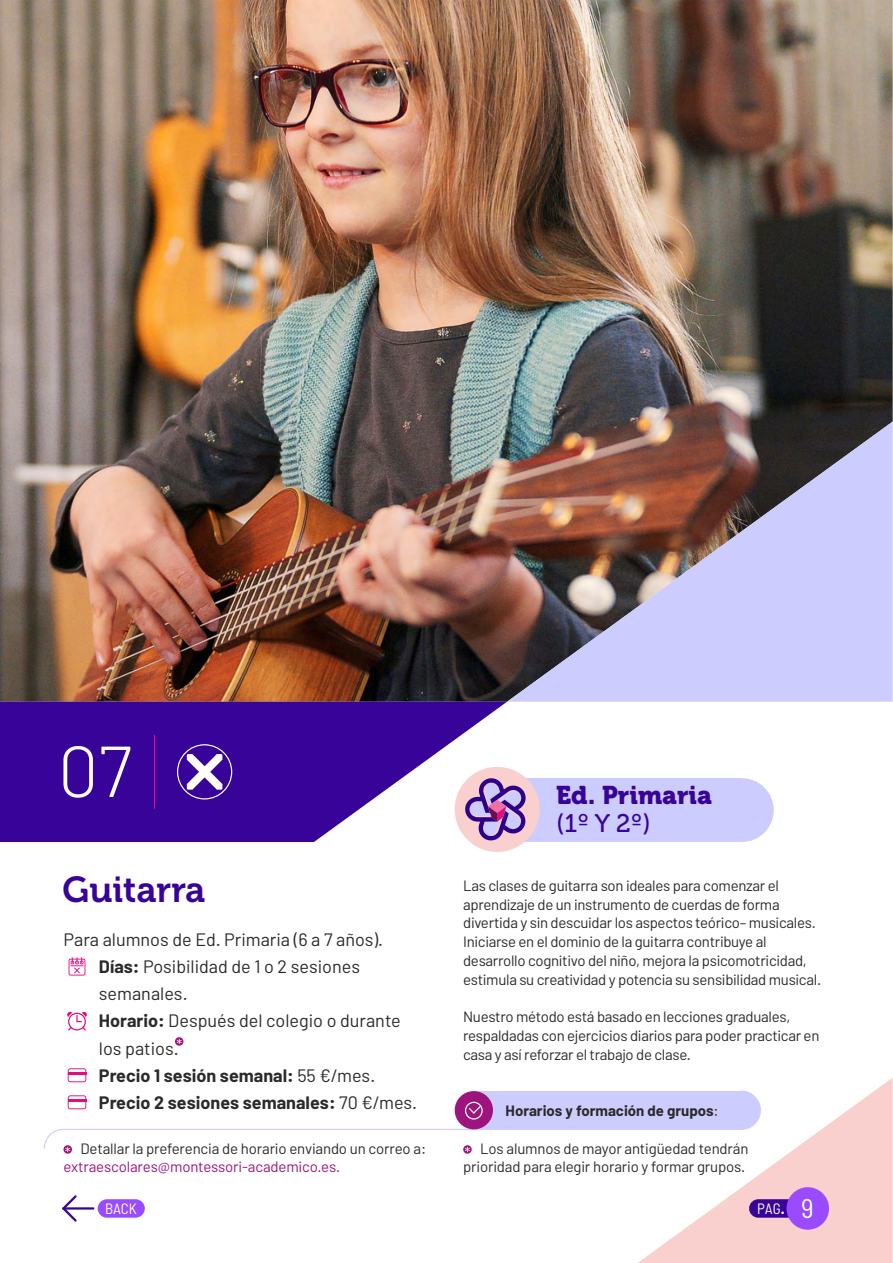
<style>
.page{position:relative;width:893px;height:1263px;background:#fff}
.page>*{position:absolute;margin:0;border:0;box-sizing:border-box;transform-origin:0 0}
.t1{font:300 72px "Barlow";color:#fefefe}
.t2{font:36px "Museo 700";color:#380399}
.t3{font:25.35px "Museo 900";color:#380399}
.t4{font:25.35px "Museo 500";color:#380399}
.t5{font:18px/27px "Barlow";color:#2b2a29}
.t6{font:15px/18.8px "Barlow";letter-spacing:-.02em;color:#2b2a29}
.t7{font:15px "Barlow";letter-spacing:-.01em;color:#9e147e}
.t8{font:700 15px "Barlow";color:#2b2a29}
.t9{font:semi-condensed 15px "Barlow";color:#fefefe}
.s1{font-weight:700}
.s2{font-weight:400}
.s3{font-size:27px}
</style>
<div class="page">
<svg style="left:638px;top:1078px;width:255px;height:185px;fill:#f9d0ce"></svg>
<img style="left:0;top:0;width:893px;height:702px">
<svg style="left:0;top:702px;width:507px;height:140px;fill:#380399"></svg>
<img style="left:507px;top:421px;width:386px;height:281px">
<svg style="left:749px;top:1199px;width:39px;height:19px"></svg>
<div style="left:786px;top:1187px;width:43px;height:43px;background:#9b4bff;border-radius:50%"></div>
<hr style="left:62px;top:1207px;width:32px;height:2px;background:#380399">
<svg style="left:62px;top:1195px;width:15px;height:27px"></svg>
<div style="left:98px;top:1199px;width:47px;height:19px;background:#9b4bff;border-radius:9px"></div>
<div style="left:507px;top:778px;width:235px;height:64px;background:#ccf"></div>
<div style="left:455px;top:767px;width:85px;height:85px;background:#f9d0ce;border-radius:50%"></div>
<svg style="left:465px;top:778px;width:61px;height:63px"></svg>
<div style="left:710px;top:778px;width:64px;height:64px;background:#ccf;border-radius:50%"></div>
<hr style="left:154px;top:735px;width:1px;height:74px;background:#e60a80">
<svg style="left:177px;top:744px;width:55px;height:55px"></svg>
<div style="left:199px;top:766px;width:11px;height:11px;background:#fefefe;border-radius:5px"></div>
<svg style="left:69px;top:957px;width:16px;height:18px"></svg>
<svg style="left:67px;top:1012px;width:20px;height:18px"></svg>
<svg style="left:68px;top:1068px;width:18px;height:14px"></svg>
<hr style="left:68px;top:1072px;width:18px;height:3px;background:#e60a80">
<svg style="left:68px;top:1095px;width:18px;height:14px"></svg>
<hr style="left:68px;top:1099px;width:18px;height:3px;background:#e60a80">
<div style="left:474px;top:1091px;width:267px;height:38px;background:#ccf"></div>
<hr style="left:63px;top:1129px;width:678px;height:1px;background:#ccf">
<svg style="left:463px;top:1145px;width:9px;height:9px"></svg>
<svg style="left:465px;top:1147px;width:5px;height:5px"></svg>
<svg style="left:63px;top:1145px;width:9px;height:9px"></svg>
<div style="left:455px;top:1091px;width:38px;height:38px;background:#9e147e;border-radius:50%"></div>
<div style="left:465px;top:1102px;width:18px;height:17px;border:1px solid #fefefe;border-radius:50%"></div>
<svg style="left:468px;top:1105px;width:14px;height:10px"></svg>
<svg style="left:740px;top:1090px;width:21px;height:40px"></svg>
<svg style="left:44px;top:1129px;width:26px;height:23px"></svg>
<svg style="left:175px;top:1037px;width:8px;height:9px"></svg>
<svg style="left:177px;top:1039px;width:5px;height:5px"></svg>
<h1 class="t1" style="left:58px;top:725px;width:76px">07</h1>
<h2 class="t2" style="left:62px;top:874px;width:145px">Guitarra</h2>
<p class="t5" style="left:99px;top:926px;width:320px;text-indent:-35px">Para alumnos de Ed. Primaria (6 a 7 años).<br><span class="s1">Días:</span> Posibilidad de 1 o 2 sesiones semanales.<br><span class="s1">Horario:</span> Después del colegio o durante los patios.<br><span class="s1">Precio 1 sesión semanal:</span> 55 €/mes.<br><span class="s1">Precio 2 sesiones semanales:</span> 70 €/mes.</p>
<p class="t6" style="left:80px;top:1138px;width:347px">Detallar la preferencia de horario enviando un correo a:</p>
<p class="t7" style="left:63px;top:1157px;width:278px">extraescolares@montessori-academico.es.</p>
<p class="t9" style="left:105px;top:1199px;width:33px">BACK</p>
<h3 class="t3" style="left:556px;top:785px;width:157px">Ed. Primaria</h3>
<h3 class="t4" style="left:556px;top:813px;width:96px">(1º Y 2º)</h3>
<p class="t6" style="left:463px;top:875px;width:359px">Las clases de guitarra son ideales para comenzar el aprendizaje de un instrumento de cuerdas de forma divertida y sin descuidar los aspectos teórico– musicales.<br>Iniciarse en el dominio de la guitarra contribuye al desarrollo cognitivo del niño, mejora la psicomotricidad, estimula su creatividad y potencia su sensibilidad musical.</p>
<p class="t6" style="left:463px;top:1007px;width:358px">Nuestro método está basado en lecciones graduales, respaldadas con ejercicios diarios para poder practicar en casa y así reforzar el trabajo de clase.</p>
<p class="t8" style="left:506px;top:1101px;width:215px">Horarios y formación de grupos<span class="s2">:</span></p>
<p class="t6" style="left:463px;top:1138px;width:287px;text-align:right">Los alumnos de mayor antigüedad tendrán prioridad para elegir horario y formar grupos.</p>
<p class="t9" style="left:757px;top:1199px;width:58px">PAG<span class="s1">.</span> <span class="s3">9</span></p>
</div>
